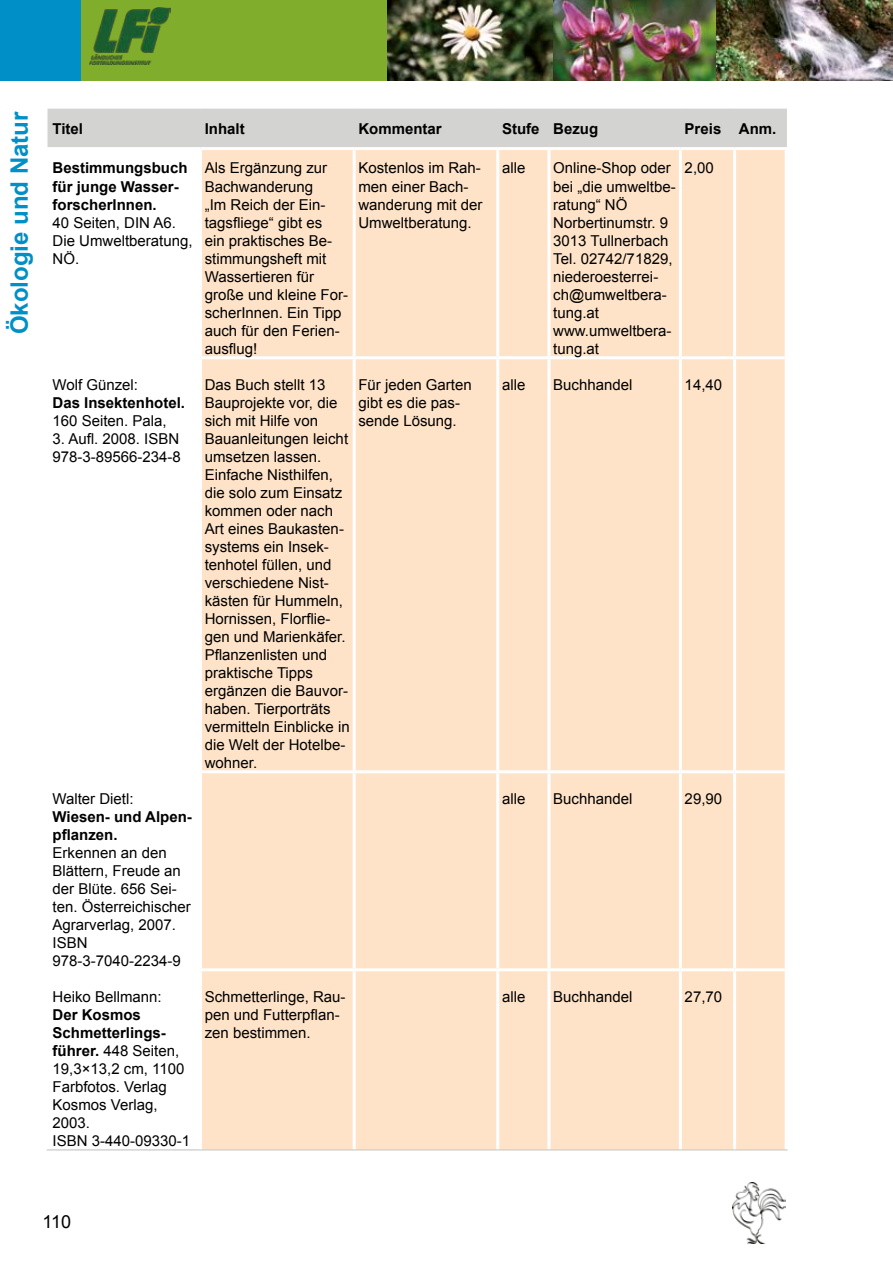
<style>
.page{position:relative;width:893px;height:1263px;background:#fff}
.page>*{position:absolute;margin:0;border:0;box-sizing:border-box;transform-origin:0 0}
.t1{font:700 24px "Arial";color:#008fc6}
.t2{font:18px "Arial";color:#000}
.t3{font:15px/18px "Arial";color:#000}
.t4{font:700 15px/18px "Arial";color:#000}
.s1{font-weight:700}
</style>
<div class="page">
<img style="left:732px;top:1182px;width:54px;height:61px">
<div style="left:0;top:0;width:893px;height:81px;background:#81ad2c"></div>
<div style="left:0;top:0;width:80px;height:80px;background:#008fc6"></div>
<img style="left:90px;top:8px;width:80px;height:56px">
<img style="left:388px;top:0;width:505px;height:80px">
<div style="left:49px;top:110px;width:736px;height:37px;background:#d3d3d2"></div>
<div style="left:202px;top:150px;width:583px;height:999px;background:#fee3c8"></div>
<hr style="left:48px;top:109px;width:152px;height:1px;background:#d3d3d2">
<hr style="left:48px;top:110px;width:1px;height:37px;background:#d3d3d2">
<hr style="left:200px;top:109px;width:154px;height:1px;background:#d3d3d2">
<hr style="left:200px;top:110px;width:1px;height:37px;background:#d3d3d2">
<hr style="left:354px;top:109px;width:144px;height:1px;background:#d3d3d2">
<hr style="left:353px;top:110px;width:2px;height:37px;background:#d3d3d2">
<hr style="left:498px;top:109px;width:51px;height:1px;background:#d3d3d2">
<hr style="left:497px;top:110px;width:1px;height:37px;background:#d3d3d2">
<hr style="left:549px;top:109px;width:131px;height:1px;background:#d3d3d2">
<hr style="left:548px;top:110px;width:2px;height:37px;background:#d3d3d2">
<hr style="left:680px;top:109px;width:55px;height:1px;background:#d3d3d2">
<hr style="left:680px;top:110px;width:1px;height:37px;background:#d3d3d2">
<hr style="left:735px;top:109px;width:52px;height:1px;background:#d3d3d2">
<hr style="left:734px;top:110px;width:1px;height:37px;background:#d3d3d2">
<hr style="left:785px;top:110px;width:2px;height:37px;background:#d3d3d2">
<hr style="left:47px;top:1149px;width:153px;height:1px;background:#d3d3d2">
<hr style="left:200px;top:1149px;width:154px;height:1px;background:#d3d3d2">
<hr style="left:354px;top:1149px;width:144px;height:1px;background:#d3d3d2">
<hr style="left:498px;top:1149px;width:51px;height:1px;background:#d3d3d2">
<hr style="left:549px;top:1149px;width:131px;height:1px;background:#d3d3d2">
<hr style="left:680px;top:1149px;width:55px;height:1px;background:#d3d3d2">
<hr style="left:735px;top:1149px;width:53px;height:1px;background:#d3d3d2">
<hr style="left:353px;top:150px;width:3px;height:206px;background:#fff">
<hr style="left:496px;top:150px;width:3px;height:206px;background:#fff">
<hr style="left:547px;top:150px;width:3px;height:206px;background:#fff">
<hr style="left:679px;top:150px;width:3px;height:206px;background:#fff">
<hr style="left:733px;top:150px;width:3px;height:206px;background:#fff">
<hr style="left:200px;top:356px;width:154px;height:3px;background:#fff">
<hr style="left:354px;top:356px;width:144px;height:3px;background:#fff">
<hr style="left:353px;top:359px;width:3px;height:411px;background:#fff">
<hr style="left:498px;top:356px;width:51px;height:3px;background:#fff">
<hr style="left:496px;top:359px;width:3px;height:411px;background:#fff">
<hr style="left:549px;top:356px;width:131px;height:3px;background:#fff">
<hr style="left:547px;top:359px;width:3px;height:411px;background:#fff">
<hr style="left:680px;top:356px;width:55px;height:3px;background:#fff">
<hr style="left:679px;top:359px;width:3px;height:411px;background:#fff">
<hr style="left:735px;top:356px;width:53px;height:3px;background:#fff">
<hr style="left:733px;top:359px;width:3px;height:411px;background:#fff">
<hr style="left:200px;top:770px;width:154px;height:3px;background:#fff">
<hr style="left:354px;top:770px;width:144px;height:3px;background:#fff">
<hr style="left:353px;top:773px;width:3px;height:195px;background:#fff">
<hr style="left:498px;top:770px;width:51px;height:3px;background:#fff">
<hr style="left:496px;top:773px;width:3px;height:195px;background:#fff">
<hr style="left:549px;top:770px;width:131px;height:3px;background:#fff">
<hr style="left:547px;top:773px;width:3px;height:195px;background:#fff">
<hr style="left:680px;top:770px;width:55px;height:3px;background:#fff">
<hr style="left:679px;top:773px;width:3px;height:195px;background:#fff">
<hr style="left:735px;top:770px;width:53px;height:3px;background:#fff">
<hr style="left:733px;top:773px;width:3px;height:195px;background:#fff">
<hr style="left:200px;top:968px;width:154px;height:3px;background:#fff">
<hr style="left:354px;top:968px;width:144px;height:3px;background:#fff">
<hr style="left:353px;top:971px;width:3px;height:178px;background:#fff">
<hr style="left:498px;top:968px;width:51px;height:3px;background:#fff">
<hr style="left:496px;top:971px;width:3px;height:178px;background:#fff">
<hr style="left:549px;top:968px;width:131px;height:3px;background:#fff">
<hr style="left:547px;top:971px;width:3px;height:178px;background:#fff">
<hr style="left:680px;top:968px;width:55px;height:3px;background:#fff">
<hr style="left:679px;top:971px;width:3px;height:178px;background:#fff">
<hr style="left:735px;top:968px;width:53px;height:3px;background:#fff">
<hr style="left:733px;top:971px;width:3px;height:178px;background:#fff">
<h1 class="t1" style="left:4px;top:334px;width:225px;rotate:-90deg">Ökologie und Natur</h1>
<p class="t4" style="left:53px;top:121px;width:32px">Titel</p>
<p class="t4" style="left:205px;top:121px;width:42px">Inhalt</p>
<p class="t4" style="left:358px;top:121px;width:85px">Kommentar</p>
<p class="t4" style="left:502px;top:121px;width:98px">Stufe Bezug</p>
<p class="t4" style="left:685px;top:121px;width:93px">Preis Anm.</p>
<p class="t4" style="left:53px;top:160px;width:137px">Bestimmungsbuch für junge Wasser&shy;forscherInnen.</p>
<p class="t3" style="left:53px;top:213px;width:142px">40 Seiten, DIN A6.<br>Die Umweltberatung,<br>NÖ.</p>
<p class="t3" style="left:205px;top:159px;width:145px">Als Ergänzung zur<br>Bachwanderung<br>„Im Reich der Ein&shy;tagsfliege“ gibt es<br>ein praktisches Be&shy;stimmungsheft mit<br>Wassertieren für große und kleine For&shy;scherInnen. Ein Tipp auch für den Ferien&shy;ausflug!</p>
<p class="t3" style="left:358px;top:159px;width:126px">Kostenlos im Rah&shy;men einer Bach&shy;wanderung mit der<br>Umweltberatung.</p>
<p class="t3" style="left:502px;top:159px;width:25px">alle</p>
<p class="t3" style="left:553px;top:159px;width:124px">Online-Shop oder bei „die umweltbe&shy;ratung“ NÖ<br>Norbertinumstr. 9<br>3013 Tullnerbach<br>Tel. 02742/71829, niederoesterrei&shy;ch@umweltbera&shy;tung.at www.umweltbera&shy;tung.at</p>
<p class="t3" style="left:685px;top:159px;width:31px">2,00</p>
<p class="t3" style="left:53px;top:375px;width:87px">Wolf Günzel:</p>
<p class="t4" style="left:53px;top:394px;width:134px">Das Insektenhotel.</p>
<p class="t3" style="left:53px;top:411px;width:116px">160 Seiten. Pala,</p>
<p class="t3" style="left:53px;top:429px;width:130px">3. Aufl. 2008. ISBN<br>978-3-89566-234-8</p>
<p class="t3" style="left:53px;top:789px;width:83px">Walter Dietl:</p>
<p class="t4" style="left:53px;top:808px;width:141px">Wiesen- und Alpen&shy;pflanzen.</p>
<p class="t3" style="left:53px;top:843px;width:140px">Erkennen an den<br>Blättern, Freude an der Blüte. 656 Sei&shy;ten. Österreichischer<br>Agrarverlag, 2007.<br>ISBN<br>978-3-7040-2234-9</p>
<p class="t3" style="left:53px;top:987px;width:111px">Heiko Bellmann:</p>
<p class="t3" style="left:53px;top:1005px;width:139px"><span class="s1">Der Kosmos<br>Schmetterlings&shy;führer.</span> 448 Seiten,<br>19,3×13,2 cm, 1100<br>Farbfotos. Verlag<br>Kosmos Verlag,<br>2003.<br>ISBN 3-440-09330-1</p>
<p class="t3" style="left:205px;top:375px;width:147px">Das Buch stellt 13<br>Bauprojekte vor, die sich mit Hilfe von<br>Bauanleitungen leicht umsetzen lassen.<br>Einfache Nisthilfen, die solo zum Einsatz kommen oder nach<br>Art eines Baukasten&shy;systems ein Insek&shy;tenhotel füllen, und verschiedene Nist&shy;kästen für Hummeln,<br>Hornissen, Florflie&shy;gen und Marienkäfer.<br>Pflanzenlisten und praktische Tipps ergänzen die Bauvor&shy;haben. Tierporträts vermitteln Einblicke in die Welt der Hotelbe&shy;wohner.</p>
<p class="t3" style="left:358px;top:375px;width:115px">Für jeden Garten gibt es die pas&shy;sende Lösung.</p>
<p class="t3" style="left:502px;top:375px;width:25px">alle</p>
<p class="t3" style="left:553px;top:375px;width:81px">Buchhandel</p>
<p class="t3" style="left:685px;top:375px;width:39px">14,40</p>
<p class="t3" style="left:502px;top:789px;width:25px">alle</p>
<p class="t3" style="left:553px;top:789px;width:81px">Buchhandel</p>
<p class="t3" style="left:685px;top:789px;width:39px">29,90</p>
<p class="t3" style="left:205px;top:987px;width:142px">Schmetterlinge, Rau&shy;pen und Futterpflan&shy;zen bestimmen.</p>
<p class="t3" style="left:502px;top:987px;width:25px">alle</p>
<p class="t3" style="left:553px;top:987px;width:81px">Buchhandel</p>
<p class="t3" style="left:685px;top:987px;width:39px">27,70</p>
<p class="t2" style="left:43px;top:1209px;width:30px">110</p>
</div>
